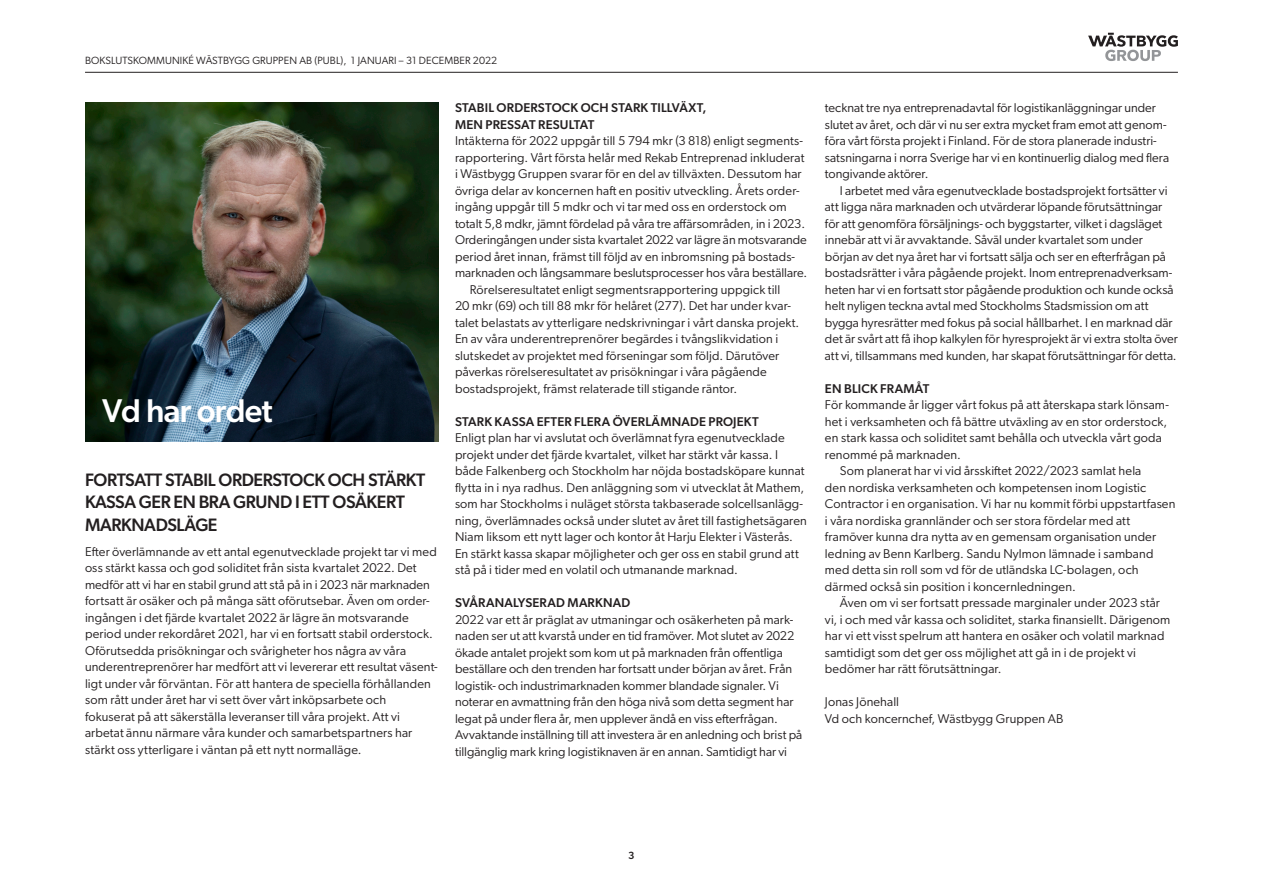
<style>
.page{position:relative;width:1263px;height:893px;background:#fff}
.page>*{position:absolute;margin:0;border:0;box-sizing:border-box;transform-origin:0 0}
.t1{font:500 33px "Gibson";letter-spacing:-.02em;color:#fff}
.t2{font:500 18px/22.5px "Gibson";letter-spacing:-.02em;color:#231f20}
.t3{font:12.75px/16.5px "Gibson";letter-spacing:.01em;color:#231f20}
.t4{font:500 12.75px/16.5px "Gibson";letter-spacing:.015em;color:#231f20}
.t5{font:10.5px "Gibson";letter-spacing:.01em;color:#231f20}
.t6{font:500 10.5px "Gibson";color:#231f20}
</style>
<div class="page">
<hr style="left:85px;top:72px;width:1093px;height:1px;background:#231f20">
<svg style="left:1088px;top:33px;width:90px;height:28px"></svg>
<img style="left:85px;top:102px;width:353px;height:339px">
<p class="t5" style="left:85px;top:54px;width:414px">BOKSLUTSKOMMUNIKÉ WÄSTBYGG GRUPPEN AB (PUBL), 1 JANUARI – 31 DECEMBER 2022</p>
<p class="t1" style="left:102px;top:390px;width:172px">Vd har ordet</p>
<p class="t2" style="left:85px;top:468px;width:342px">FORTSATT STABIL ORDERSTOCK OCH STÄRKT<br>KASSA GER EN BRA GRUND I ETT OSÄKERT<br>MARKNADSLÄGE</p>
<p class="t3" style="left:85px;top:543px;width:354px">Efter överlämnande av ett antal egenutvecklade projekt tar vi med oss stärkt kassa och god soliditet från sista kvartalet 2022. Det medför att vi har en stabil grund att stå på in i 2023 när marknaden fortsatt är osäker och på många sätt oförutsebar. Även om order&shy;ingången i det fjärde kvartalet 2022 är lägre än motsvarande period under rekordåret 2021, har vi en fortsatt stabil orderstock.<br>Oförutsedda prisökningar och svårigheter hos några av våra underentreprenörer har medfört att vi levererar ett resultat väsent&shy;ligt under vår förväntan. För att hantera de speciella förhållanden som rått under året har vi sett över vårt inköpsarbete och fokuserat på att säkerställa leveranser till våra projekt. Att vi arbetat ännu närmare våra kunder och samarbetspartners har stärkt oss ytterligare i väntan på ett nytt normalläge.</p>
<p class="t4" style="left:455px;top:99px;width:253px">STABIL ORDERSTOCK OCH STARK TILLVÄXT,<br>MEN PRESSAT RESULTAT</p>
<p class="t3" style="left:455px;top:132px;width:354px">Intäkterna för 2022 uppgår till 5 794 mkr (3 818) enligt segments&shy;rapportering. Vårt första helår med Rekab Entreprenad inkluderat i Wästbygg Gruppen svarar för en del av tillväxten. Dessutom har övriga delar av koncernen haft en positiv utveckling. Årets order&shy;ingång uppgår till 5 mdkr och vi tar med oss en orderstock om totalt 5,8 mdkr, jämnt fördelad på våra tre affärsområden, in i 2023.<br>Orderingången under sista kvartalet 2022 var lägre än motsvarande period året innan, främst till följd av en inbromsning på bostads&shy;marknaden och långsammare beslutsprocesser hos våra beställare.</p>
<p class="t3" style="left:455px;top:281px;width:346px;text-indent:15px">Rörelseresultatet enligt segmentsrapportering uppgick till<br>20 mkr (69) och till 88 mkr för helåret (277). Det har under kvar&shy;talet belastats av ytterligare nedskrivningar i vårt danska projekt.<br>En av våra underentreprenörer begärdes i tvångslikvidation i slutskedet av projektet med förseningar som följd. Därutöver påverkas rörelseresultatet av prisökningar i våra pågående bostadsprojekt, främst relaterade till stigande räntor.</p>
<p class="t4" style="left:455px;top:413px;width:305px">STARK KASSA EFTER FLERA ÖVERLÄMNADE PROJEKT</p>
<p class="t3" style="left:455px;top:429px;width:353px">Enligt plan har vi avslutat och överlämnat fyra egenutvecklade projekt under det fjärde kvartalet, vilket har stärkt vår kassa. I både Falkenberg och Stockholm har nöjda bostadsköpare kunnat flytta in i nya radhus. Den anläggning som vi utvecklat åt Mathem, som har Stockholms i nuläget största takbaserade solcellsanlägg&shy;ning, överlämnades också under slutet av året till fastighetsägaren Niam liksom ett nytt lager och kontor åt Harju Elekter i Västerås.<br>En stärkt kassa skapar möjligheter och ger oss en stabil grund att stå på i tider med en volatil och utmanande marknad.</p>
<p class="t4" style="left:455px;top:594px;width:177px">SVÅRANALYSERAD MARKNAD</p>
<p class="t3" style="left:455px;top:611px;width:349px">2022 var ett år präglat av utmaningar och osäkerheten på mark&shy;naden ser ut att kvarstå under en tid framöver. Mot slutet av 2022 ökade antalet projekt som kom ut på marknaden från offentliga beställare och den trenden har fortsatt under början av året. Från logistik- och industrimarknaden kommer blandade signaler. Vi noterar en avmattning från den höga nivå som detta segment har legat på under flera år, men upplever ändå en viss efterfrågan.<br>Avvaktande inställning till att investera är en anledning och brist på tillgänglig mark kring logistiknaven är en annan. Samtidigt har vi</p>
<p class="t3" style="left:825px;top:99px;width:346px">tecknat tre nya entreprenadavtal för logistikanläggningar under slutet av året, och där vi nu ser extra mycket fram emot att genom&shy;föra vårt första projekt i Finland. För de stora planerade industri&shy;satsningarna i norra Sverige har vi en kontinuerlig dialog med flera tongivande aktörer.</p>
<p class="t3" style="left:825px;top:182px;width:354px;text-indent:15px">I arbetet med våra egenutvecklade bostadsprojekt fortsätter vi att ligga nära marknaden och utvärderar löpande förutsättningar för att genomföra försäljnings- och byggstarter, vilket i dagsläget innebär att vi är avvaktande. Såväl under kvartalet som under början av det nya året har vi fortsatt sälja och ser en efterfrågan på bostadsrätter i våra pågående projekt. Inom entreprenadverksam&shy;heten har vi en fortsatt stor pågående produktion och kunde också helt nyligen teckna avtal med Stockholms Stadsmission om att bygga hyresrätter med fokus på social hållbarhet. I en marknad där det är svårt att få ihop kalkylen för hyresprojekt är vi extra stolta över att vi, tillsammans med kunden, har skapat förutsättningar för detta.</p>
<p class="t4" style="left:825px;top:380px;width:106px">EN BLICK FRAMÅT</p>
<p class="t3" style="left:825px;top:396px;width:345px">För kommande år ligger vårt fokus på att återskapa stark lönsam&shy;het i verksamheten och få bättre utväxling av en stor orderstock, en stark kassa och soliditet samt behålla och utveckla vårt goda renommé på marknaden.</p>
<p class="t3" style="left:825px;top:462px;width:352px;text-indent:15px">Som planerat har vi vid årsskiftet 2022/2023 samlat hela<br>den nordiska verksamheten och kompetensen inom Logistic Contractor i en organisation. Vi har nu kommit förbi uppstartfasen i våra nordiska grannländer och ser stora fördelar med att framöver kunna dra nytta av en gemensam organisation under ledning av Benn Karlberg. Sandu Nylmon lämnade i samband med detta sin roll som vd för de utländska LC-bolagen, och därmed också sin position i koncernledningen.</p>
<p class="t3" style="left:825px;top:594px;width:347px;text-indent:15px">Även om vi ser fortsatt pressade marginaler under 2023 står vi, i och med vår kassa och soliditet, starka finansiellt. Därigenom har vi ett visst spelrum att hantera en osäker och volatil marknad samtidigt som det ger oss möjlighet att gå in i de projekt vi bedömer har rätt förutsättningar.</p>
<p class="t3" style="left:825px;top:693px;width:76px">Jonas Jönehall</p>
<p class="t3" style="left:825px;top:710px;width:240px">Vd och koncernchef, Wästbygg Gruppen AB</p>
<p class="t6" style="left:628px;top:849px;width:8px">3</p>
</div>
